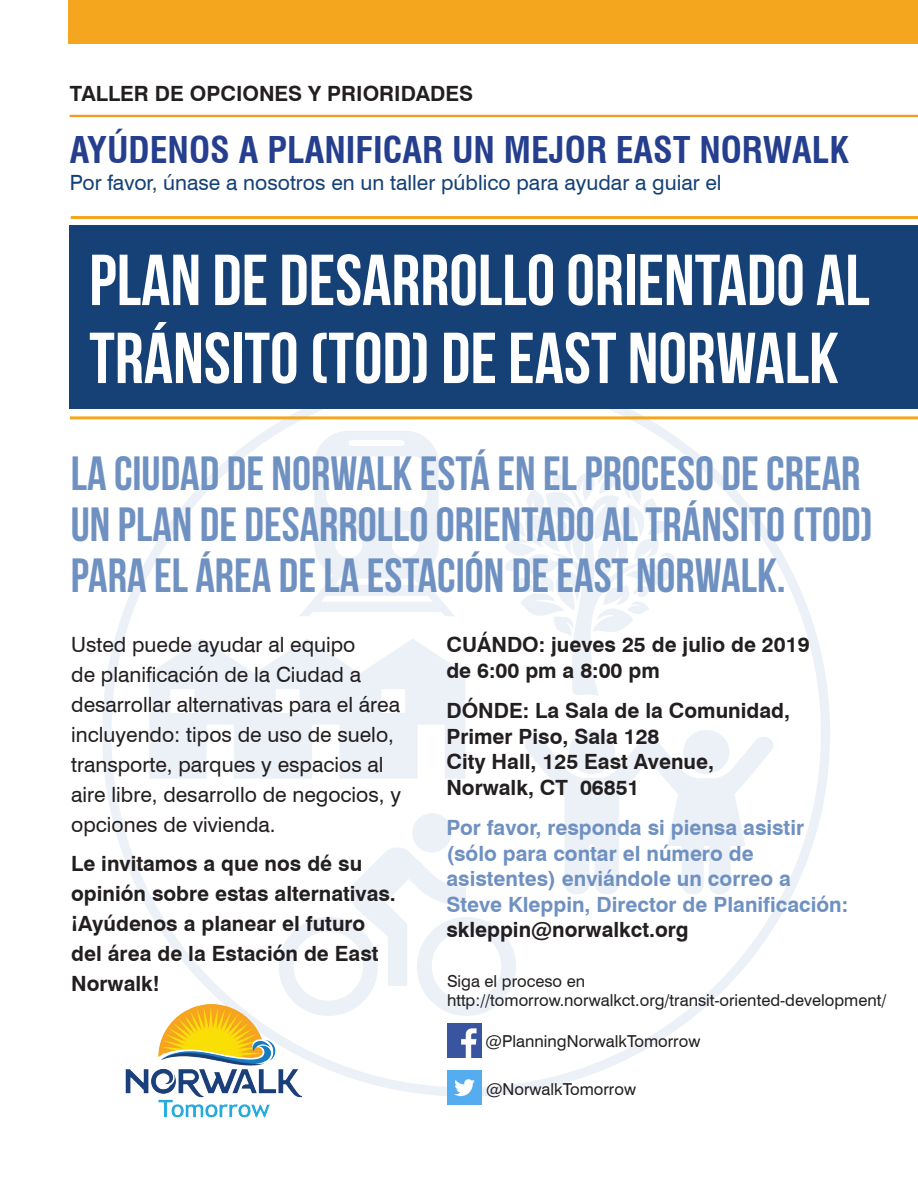
<style>
.page{position:relative;width:918px;height:1188px;background:#fff}
.page>*{position:absolute;margin:0;border:0;box-sizing:border-box;transform-origin:0 0}
.t1{font:700 72px/78px "Bebas Neue";color:#fff}
.t2{font:700 48px/51px "Bebas Neue";color:#6f91c2}
.t3{font:700 condensed 36px "Swiss 721 BT";color:#253f8e}
.t4{font:700 21px/25.5px "Swiss 721 BT";color:#231f20}
.t5{font:21px/30px "Swiss 721 BT";color:#231f20}
.t6{font:700 21px/25.5px "Swiss 721 BT";color:#6f91c2}
.t7{font:21px "Swiss 721 BT";color:#154176}
.t8{font:16.5px/19.5px "Swiss 721 BT";color:#231f20}
.s1{color:#231f20}
</style>
<div class="page">
<img style="left:89px;top:409px;width:759px;height:696px">
<img style="left:447px;top:1023px;width:34px;height:34px">
<img style="left:447px;top:1071px;width:34px;height:34px">
<hr style="left:70px;top:115px;width:848px;height:2px;background:#f49822">
<div style="left:70px;top:225px;width:848px;height:184px;background:#154176"></div>
<img style="left:119px;top:989px;width:192px;height:129px">
<div style="left:68px;top:0;width:850px;height:43px;background:#f4a61f"></div>
<hr style="left:70px;top:416px;width:848px;height:3px;background:#f4a61f">
<hr style="left:71px;top:216px;width:847px;height:3px;background:#f4a61f">
<p class="t4" style="left:70px;top:81px;width:405px">TALLER DE OPCIONES Y PRIORIDADES</p>
<p class="t3" style="left:70px;top:128px;width:781px">AYÚDENOS A PLANIFICAR UN MEJOR EAST NORWALK</p>
<p class="t7" style="left:70px;top:170px;width:653px">Por favor, únase a nosotros en un taller público para ayudar a guiar el</p>
<p class="t1" style="left:89px;top:240px;width:782px">PLAN DE DESARROLLO ORIENTADO AL<br>TRÁNSITO (TOD) DE EAST NORWALK</p>
<p class="t2" style="left:71px;top:448px;width:803px">LA CIUDAD DE NORWALK ESTÁ EN EL PROCESO DE CREAR<br>UN PLAN DE DESARROLLO ORIENTADO AL TRÁNSITO (TOD)<br>PARA EL ÁREA DE LA ESTACIÓN DE EAST NORWALK.</p>
<p class="t5" style="left:71px;top:630px;width:331px">Usted puede ayudar al equipo<br>de planificación de la Ciudad a desarrollar alternativas para el área incluyendo: tipos de uso de suelo, transporte, parques y espacios al aire libre, desarrollo de negocios, y opciones de vivienda.</p>
<p class="t4" style="left:71px;top:849px;width:326px;line-height:30px">Le invitamos a que nos dé su opinión sobre estas alternativas. ¡Ayúdenos a planear el futuro del área de la Estación de East<br>Norwalk!</p>
<p class="t4" style="left:446px;top:632px;width:365px">CUÁNDO: jueves 25 de julio de 2019 de 6:00 pm a 8:00 pm</p>
<p class="t4" style="left:446px;top:698px;width:345px">DÓNDE: La Sala de la Comunidad,<br>Primer Piso, Sala 128<br>City Hall, 125 East Avenue,<br>Norwalk, CT 06851</p>
<p class="t6" style="left:446px;top:815px;width:403px">Por favor, responda si piensa asistir (sólo para contar el número de asistentes) enviándole un correo a Steve Kleppin, Director de Planificación: <span class="s1">skleppin@norwalkct.org</span></p>
<p class="t8" style="left:447px;top:971px;width:441px">Siga el proceso en http://tomorrow.norwalkct.org/transit-oriented-development/</p>
<p class="t8" style="left:486px;top:1031px;width:216px">@PlanningNorwalkTomorrow</p>
<p class="t8" style="left:486px;top:1079px;width:152px">@NorwalkTomorrow</p>
</div>
